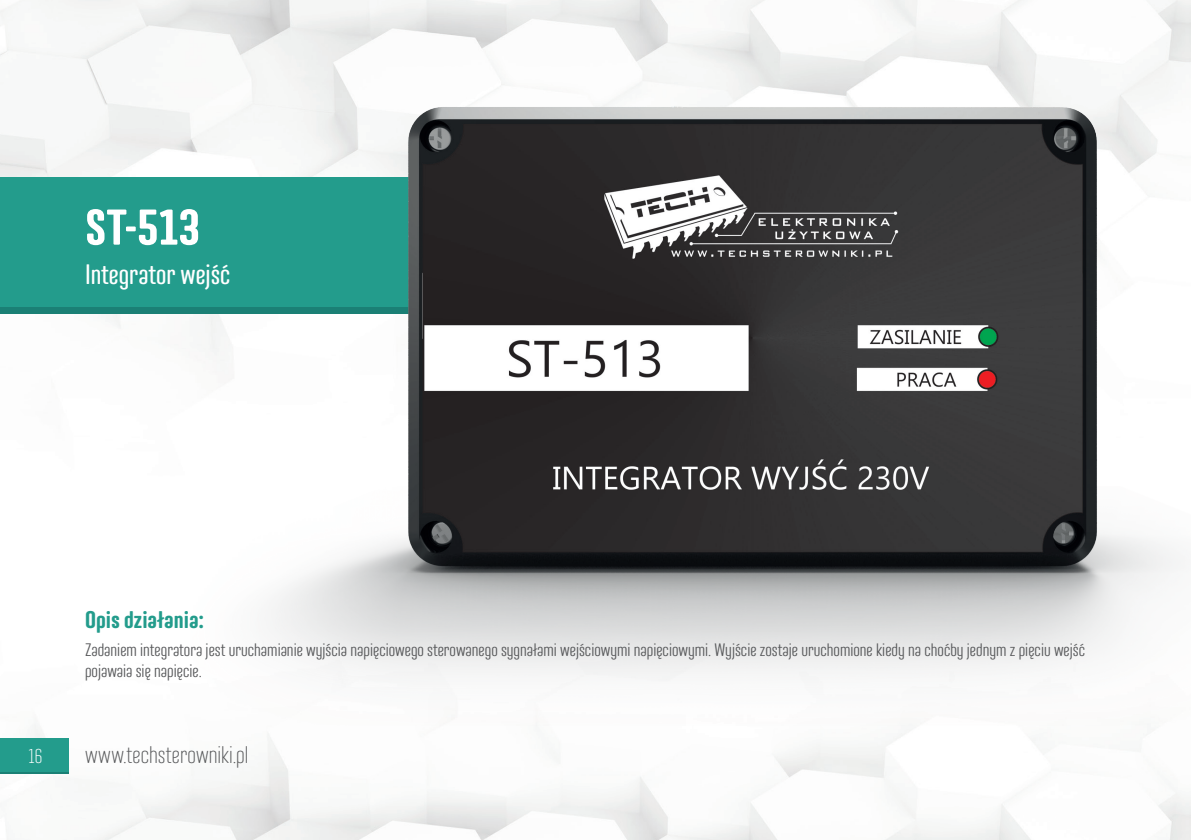
<style>
.page{position:relative;width:1191px;height:840px;background:#fff}
.page>*{position:absolute;margin:0;border:0;box-sizing:border-box;transform-origin:0 0}
.Nazwa_pasek{font:700 50px "Nephrite";color:#fff}
.Nagłówek{font:28px "Nephrite";color:#fff}
.t1{font:300 24px "Nephrite";letter-spacing:.005em;color:#57585a}
.Nagłówek-2{font:700 24px "Nephrite";color:#239c8c}
.t2{font:300 20px "Nephrite";color:#fff}
.Tekst{font:18px/21.6px "Nephrite";color:#57585a}
</style>
<div class="page">
<img style="left:0;top:0;width:1191px;height:839px">
<div style="left:0;top:177px;width:431px;height:130px;background:#239c8c"></div>
<div style="left:0;top:307px;width:431px;height:6px;background:#1b8075"></div>
<img style="left:140px;top:0;width:1051px;height:767px">
<svg style="left:82px;top:607px;width:120px;height:29px"></svg>
<div style="left:198px;top:622px;width:7px;height:8px;border:4px solid #fff;border-radius:50%"></div>
<div style="left:198px;top:613px;width:7px;height:8px;border:4px solid #fff;border-radius:50%"></div>
<div style="left:0;top:767px;width:68px;height:6px;background:#239c8c"></div>
<div style="left:0;top:738px;width:68px;height:33px;background:#239c8c"></div>
<p class="Nazwa_pasek" style="left:85px;top:200px;width:117px">ST-513</p>
<p class="Nagłówek" style="left:85px;top:259px;width:147px">Integrator wejść</p>
<p class="Nagłówek-2" style="left:85px;top:606px;width:121px">Opis działania:</p>
<p class="Tekst" style="left:85px;top:638px;width:1001px">Zadaniem integratora jest uruchamianie wyjścia napięciowego sterowanego sygnałami wejściowymi napięciowymi. Wyjście zostaje uruchomione kiedy na choćby jednym z pięciu wejść pojawaia się napięcie.</p>
<p class="t2" style="left:28px;top:744px;width:15px">16</p>
<h3 class="t1" style="left:85px;top:741px;width:165px">www.techsterowniki.pl</h3>
</div>
